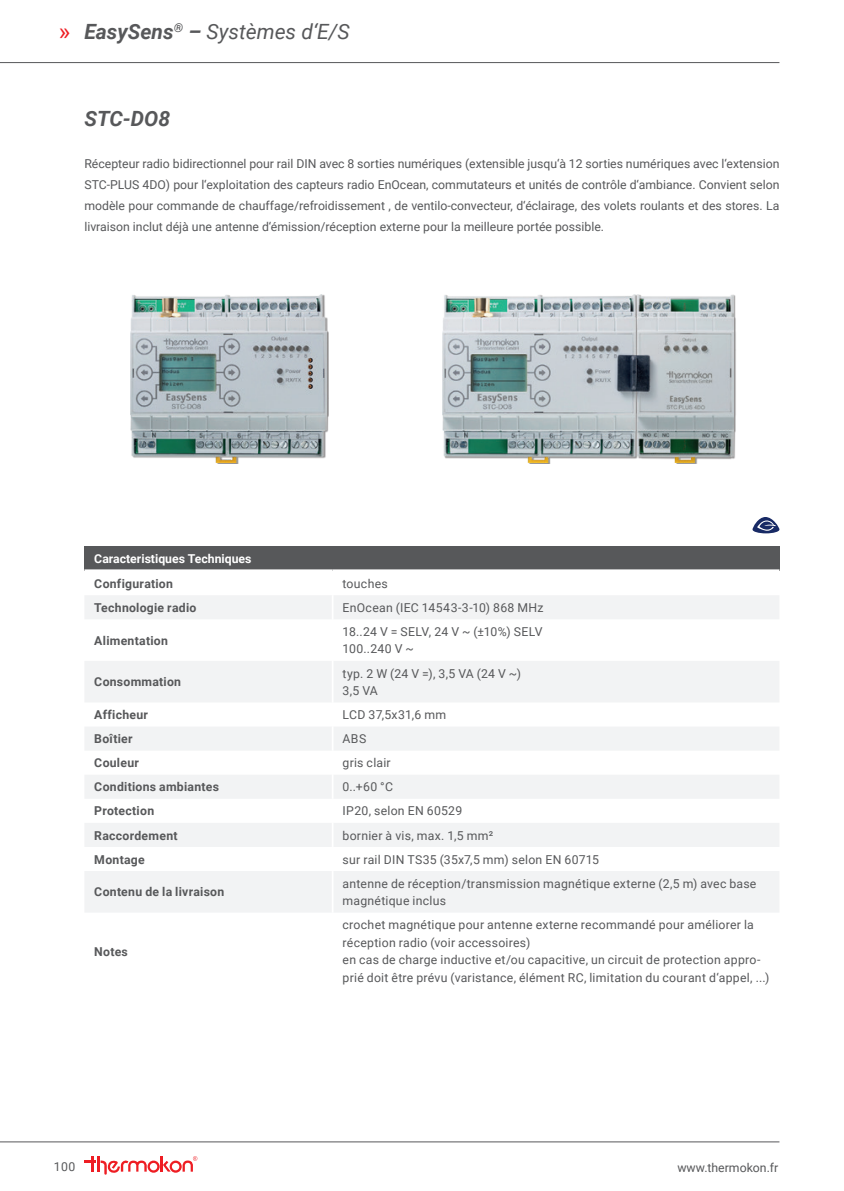
<style>
.page{position:relative;width:844px;height:1191px;background:#fff}
.page>*{position:absolute;margin:0;border:0;box-sizing:border-box;transform-origin:0 0}
.t1{font:24.5px "Roboto";color:#ee1d23}
.t2{font:italic 21px "Roboto";color:#57585a}
.t3{font:italic 700 21px "Roboto";color:#57585a}
.t4{font:12.25px/17.5px "Roboto";letter-spacing:.02em;color:#57585a}
.t5{font:700 12.25px "Roboto";letter-spacing:.02em;color:#57585a}
.t6{font:700 12.25px "Roboto";color:#fff}
.t7{font:12.25px "Roboto";color:#57585a}
.s1{font-weight:700}
</style>
<div class="page">
<hr style="left:0;top:1141px;width:779px;height:1px;background:#57585a">
<hr style="left:0;top:62px;width:779px;height:1px;background:#57585a">
<svg style="left:84px;top:1156px;width:11px;height:15px"></svg>
<hr style="left:97px;top:1156px;width:3px;height:15px;background:#ee1d23">
<svg style="left:101px;top:1156px;width:96px;height:18px"></svg>
<div style="left:84px;top:546px;width:695px;height:24px;background:#57585a"></div>
<svg style="left:85px;top:596px;width:694px;height:316px;fill:#f2f3f4"></svg>
<hr style="left:84px;top:569px;width:248px;height:2px;background:#fff">
<hr style="left:332px;top:569px;width:447px;height:2px;background:#fff">
<hr style="left:331px;top:595px;width:2px;height:24px;background:#fff">
<hr style="left:331px;top:774px;width:2px;height:24px;background:#fff">
<hr style="left:331px;top:619px;width:2px;height:42px;background:#fff">
<hr style="left:331px;top:661px;width:2px;height:41px;background:#fff">
<hr style="left:331px;top:702px;width:2px;height:24px;background:#fff">
<hr style="left:331px;top:726px;width:2px;height:24px;background:#fff">
<hr style="left:331px;top:750px;width:2px;height:24px;background:#fff">
<hr style="left:331px;top:798px;width:2px;height:25px;background:#fff">
<hr style="left:331px;top:823px;width:2px;height:24px;background:#fff">
<hr style="left:331px;top:847px;width:2px;height:24px;background:#fff">
<hr style="left:331px;top:871px;width:2px;height:41px;background:#fff">
<div style="left:131px;top:295px;width:198px;height:169px;background:#231f20;opacity:.5"></div>
<img style="left:130px;top:294px;width:196px;height:168px">
<div style="left:443px;top:295px;width:293px;height:169px;background:#231f20;opacity:.5"></div>
<img style="left:443px;top:294px;width:290px;height:168px">
<svg style="left:752px;top:517px;width:27px;height:16px"></svg>
<h1 class="t1" style="left:59px;top:14px;width:13px">»</h1>
<h2 class="t2" style="left:84px;top:17px;width:266px"><span class="s1">EasySens</span><sup>®</sup> <span class="s1">–</span> Systèmes d‘E/S</h2>
<h2 class="t3" style="left:84px;top:104px;width:87px">STC-DO8</h2>
<p class="t4" style="left:84px;top:153px;width:696px;line-height:21px;text-align:justify">Récepteur radio bidirectionnel pour rail DIN avec 8 sorties numériques (extensible jusqu‘à 12 sorties numériques avec l‘extension STC-PLUS 4DO) pour l‘exploitation des capteurs radio EnOcean, commutateurs et unités de contrôle d‘ambiance. Convient selon modèle pour commande de chauffage/refroidissement , de ventilo-convecteur, d‘éclairage, des volets roulants et des stores. La livraison inclut déjà une antenne d‘émission/réception externe pour la meilleure portée possible.</p>
<p class="t6" style="left:94px;top:550px;width:159px">Caracteristiques Techniques</p>
<p class="t5" style="left:94px;top:575px;width:80px">Configuration</p>
<p class="t4" style="left:342px;top:574px;width:47px">touches</p>
<p class="t5" style="left:94px;top:599px;width:104px">Technologie radio</p>
<p class="t4" style="left:342px;top:598px;width:202px">EnOcean (IEC 14543-3-10) 868 MHz</p>
<p class="t5" style="left:94px;top:632px;width:75px">Alimentation</p>
<p class="t4" style="left:342px;top:622px;width:201px">18..24 V = SELV, 24 V ~ (±10%) SELV<br>100..240 V ~</p>
<p class="t5" style="left:94px;top:673px;width:88px">Consommation</p>
<p class="t4" style="left:342px;top:664px;width:180px">typ. 2 W (24 V =), 3,5 VA (24 V ~)<br>3,5 VA</p>
<p class="t5" style="left:94px;top:706px;width:55px">Afficheur</p>
<p class="t4" style="left:342px;top:705px;width:105px">LCD 37,5x31,6 mm</p>
<p class="t5" style="left:94px;top:730px;width:40px">Boîtier</p>
<p class="t4" style="left:342px;top:729px;width:25px">ABS</p>
<p class="t5" style="left:94px;top:754px;width:46px">Couleur</p>
<p class="t4" style="left:342px;top:753px;width:50px">gris clair</p>
<p class="t5" style="left:94px;top:778px;width:126px">Conditions ambiantes</p>
<p class="t4" style="left:342px;top:778px;width:52px">0..+60 °C</p>
<p class="t5" style="left:94px;top:802px;width:61px">Protection</p>
<p class="t4" style="left:342px;top:802px;width:121px">IP20, selon EN 60529</p>
<p class="t5" style="left:94px;top:826px;width:85px">Raccordement</p>
<p class="t4" style="left:342px;top:826px;width:152px">bornier à vis, max. 1,5 mm²</p>
<p class="t5" style="left:94px;top:850px;width:52px">Montage</p>
<p class="t4" style="left:342px;top:850px;width:258px">sur rail DIN TS35 (35x7,5 mm) selon EN 60715</p>
<p class="t5" style="left:94px;top:883px;width:131px">Contenu de la livraison</p>
<p class="t4" style="left:342px;top:874px;width:415px">antenne de réception/transmission magnétique externe (2,5 m) avec base magnétique inclus</p>
<p class="t5" style="left:94px;top:942px;width:35px">Notes</p>
<p class="t4" style="left:342px;top:915px;width:428px">crochet magnétique pour antenne externe recommandé pour améliorer la réception radio (voir accessoires)<br>en cas de charge inductive et/ou capacitive, un circuit de protection appro&shy;prié doit être prévu (varistance, élément RC, limitation du courant d‘appel, ...)</p>
<p class="t4" style="left:54px;top:1157px;width:23px">100</p>
<p class="t7" style="left:677px;top:1159px;width:102px">www.thermokon.fr</p>
</div>
